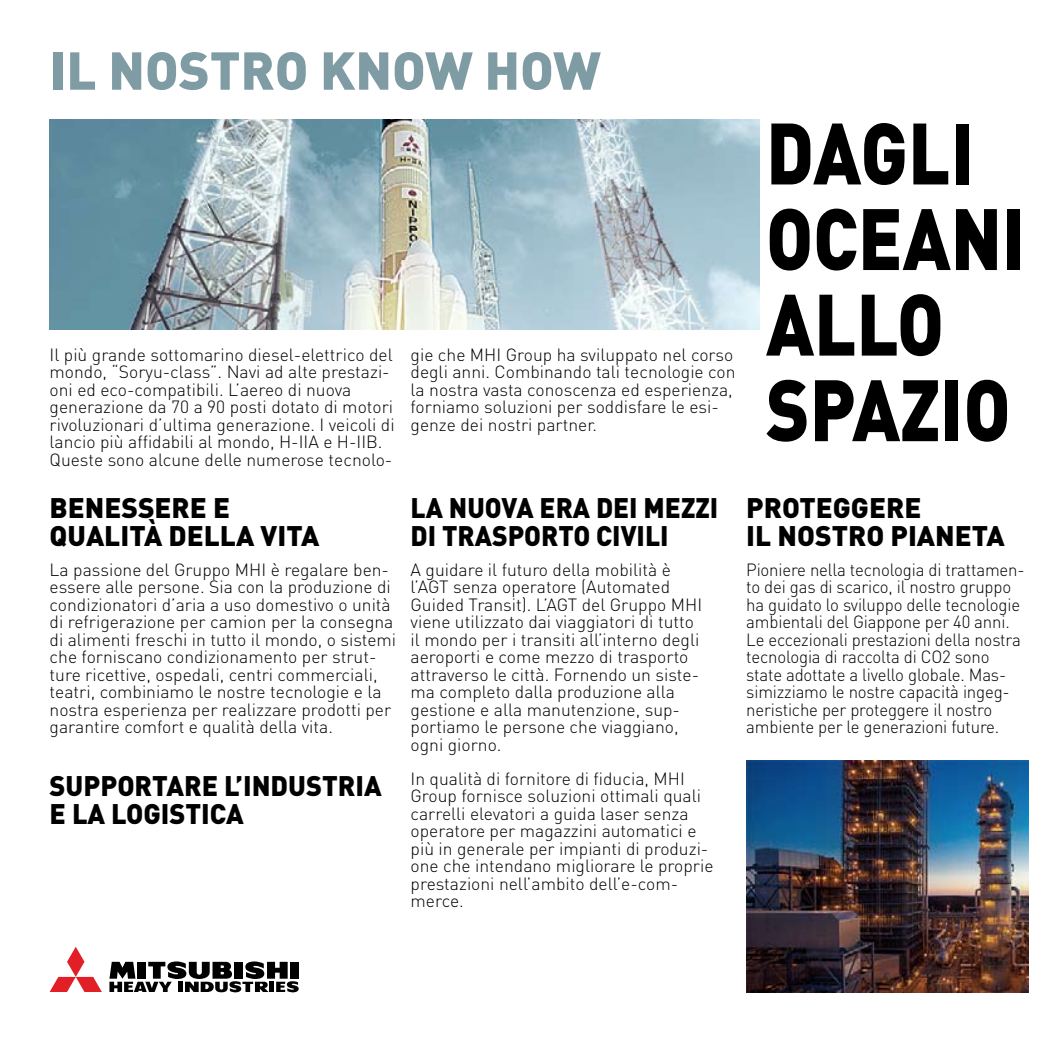
<style>
.page{position:relative;width:1042px;height:1042px;background:#fff}
.page>*{position:absolute;margin:0;border:0;box-sizing:border-box;transform-origin:0 0}
.t1{font:900 85.58px/85.6px "DIN Pro";color:#000;scale:.86 1}
.t2{font:900 52.5px "DIN Pro";color:#7f9ca5}
.t3{font:900 28px/28px "DIN Pro";color:#000}
.t4{font:900 28px/28px "DIN Pro";color:#000;scale:.94 1}
.t5{font:900 28px/28px "DIN Pro";color:#000;scale:.96 1}
.t6{font:300 17.5px/17.5px "DIN Pro";color:#000}
.t7{font:300 17.5px/17.5px "DIN Pro";color:#000;scale:.96 1}
</style>
<div class="page">
<img style="left:50px;top:119px;width:709px;height:211px">
<img style="left:746px;top:761px;width:282px;height:231px">
<svg style="left:109px;top:961px;width:190px;height:31px"></svg>
<svg style="left:50px;top:947px;width:52px;height:45px"></svg>
<h2 class="t2" style="left:50px;top:35px;width:553px">IL NOSTRO KNOW HOW</h2>
<p class="t6" style="left:50px;top:345px;width:347px">Il più grande sottomarino diesel-elettrico del mondo, “Soryu-class”. Navi ad alte prestazi&shy;oni ed eco-compatibili. L’aereo di nuova generazione da 70 a 90 posti dotato di motori rivoluzionari d’ultima generazione. I veicoli di lancio più affidabili al mondo, H-IIA e H-IIB.<br>Queste sono alcune delle numerose tecnolo-</p>
<p class="t6" style="left:410px;top:345px;width:326px">gie che MHI Group ha sviluppato nel corso degli anni. Combinando tali tecnologie con la nostra vasta conoscenza ed esperienza, forniamo soluzioni per soddisfare le esi&shy;genze dei nostri partner.</p>
<h3 class="t3" style="left:50px;top:492px;width:271px">BENESSERE E<br>QUALITÀ DELLA VITA</h3>
<h3 class="t4" style="left:410px;top:492px;width:329px">LA NUOVA ERA DEI MEZZI<br>DI TRASPORTO CIVILI</h3>
<p class="t6" style="left:50px;top:560px;width:348px">La passione del Gruppo MHI è regalare ben&shy;essere alle persone. Sia con la produzione di condizionatori d’aria a uso domestivo o unità di refrigerazione per camion per la consegna di alimenti freschi in tutto il mondo, o sistemi che forniscano condizionamento per strut&shy;ture ricettive, ospedali, centri commerciali, teatri, combiniamo le nostre tecnologie e la nostra esperienza per realizzare prodotti per garantire comfort e qualità della vita.</p>
<h3 class="t5" style="left:50px;top:771px;width:347px">SUPPORTARE L’INDUSTRIA<br>E LA LOGISTICA</h3>
<p class="t6" style="left:410px;top:769px;width:304px">In qualità di fornitore di fiducia, MHI Group fornisce soluzioni ottimali quali carrelli elevatori a guida laser senza operatore per magazzini automatici e più in generale per impianti di produzi&shy;one che intendano migliorare le proprie prestazioni nell’ambito dell’e-com&shy;merce.</p>
<p class="t6" style="left:410px;top:560px;width:293px">A guidare il futuro della mobilità è l’AGT senza operatore (Automated Guided Transit). L’AGT del Gruppo MHI viene utilizzato dai viaggiatori di tutto il mondo per i transiti all’interno degli aeroporti e come mezzo di trasporto attraverso le città. Fornendo un siste&shy;ma completo dalla produzione alla gestione e alla manutenzione, sup&shy;portiamo le persone che viaggiano, ogni giorno.</p>
<h1 class="t1" style="left:766px;top:107px;width:303px">DAGLI<br>OCEANI<br>ALLO<br>SPAZIO</h1>
<h3 class="t3" style="left:746px;top:492px;width:260px">PROTEGGERE<br>IL NOSTRO PIANETA</h3>
<p class="t7" style="left:746px;top:560px;width:291px">Pioniere nella tecnologia di trattamen&shy;to dei gas di scarico, il nostro gruppo ha guidato lo sviluppo delle tecnologie ambientali del Giappone per 40 anni.<br>Le eccezionali prestazioni della nostra tecnologia di raccolta di CO2 sono state adottate a livello globale. Mas&shy;simizziamo le nostre capacità ingeg&shy;neristiche per proteggere il nostro ambiente per le generazioni future.</p>
</div>
